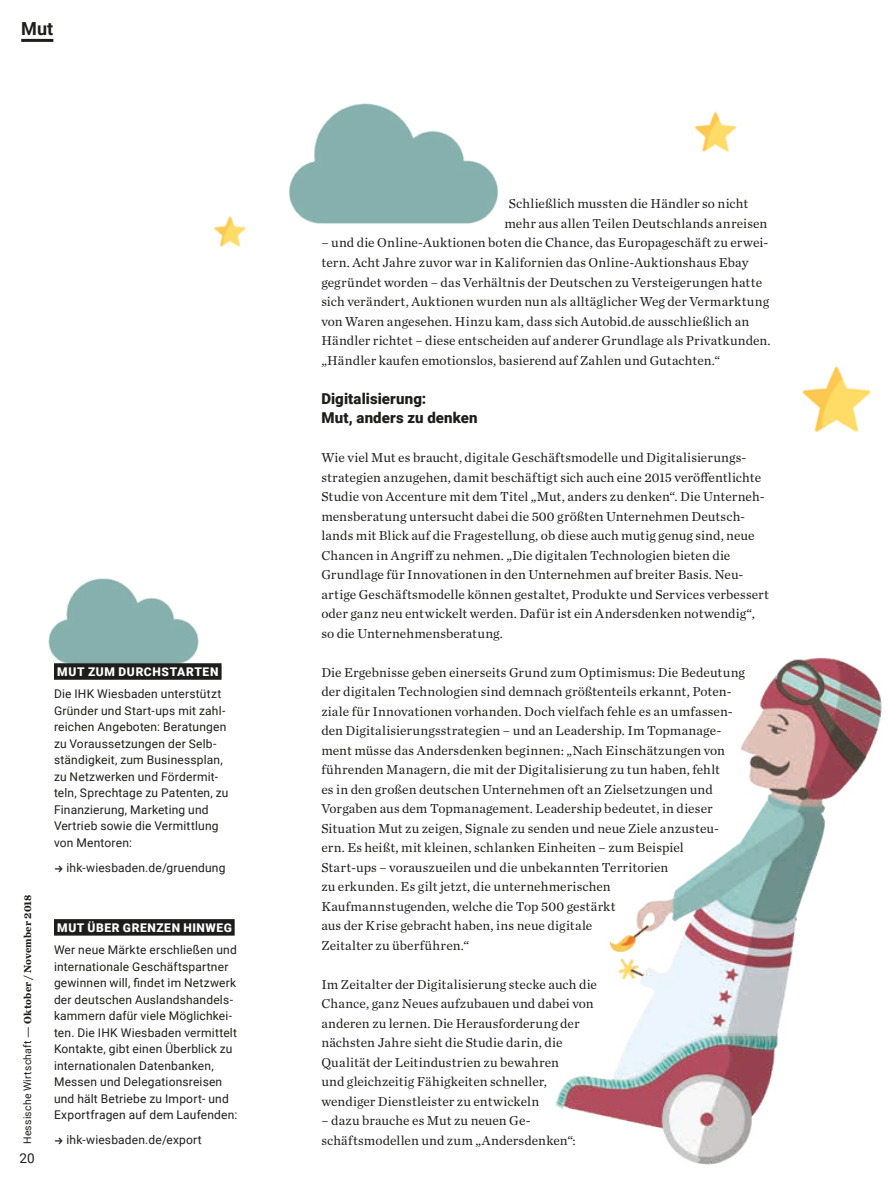
<style>
.page{position:relative;width:893px;height:1191px;background:#fff}
.page>*{position:absolute;margin:0;border:0;box-sizing:border-box;transform-origin:0 0}
.t1{font:700 18px "Roboto";color:#1d1d1b}
.t2{font:900 15px/19.5px "Roboto";letter-spacing:.005em;color:#1d1d1b}
.t3{font:13.5px/19.5px "Chronicle Text G1";letter-spacing:.01em;color:#1d1d1b}
.t4{font:13.5px "Roboto";color:#1d1d1b}
.t5{font:12px/16.5px "Roboto";letter-spacing:.015em;color:#1d1d1b}
.t6{font:900 12px "Roboto";letter-spacing:.05em;color:#fff}
.t7{font:700 10.5px "Chronicle Text G1";letter-spacing:.01em;color:#1d1d1b;scale:1.4 1}
.s1{font-family:"Roboto";font-weight:400}
</style>
<div class="page">
<hr style="left:21px;top:39px;width:32px;height:3px;background:#1d1d1b">
<img style="left:48px;top:578px;width:151px;height:85px">
<img style="left:289px;top:103px;width:209px;height:121px">
<div style="left:54px;top:663px;width:168px;height:17px;background:#1d1d1b"></div>
<div style="left:54px;top:919px;width:181px;height:16px;background:#1d1d1b"></div>
<img style="left:556px;top:657px;width:326px;height:508px">
<img style="left:802px;top:366px;width:69px;height:66px">
<img style="left:694px;top:111px;width:43px;height:41px">
<img style="left:214px;top:216px;width:32px;height:31px">
<h1 class="t1" style="left:21px;top:16px;width:34px">Mut</h1>
<p class="t7" style="left:19px;top:1144px;width:180px;rotate:-90deg"><span class="s1">Hessische Wirtschaft</span> — Oktober / November 2018</p>
<p class="t4" style="left:19px;top:1148px;width:17px">20</p>
<p class="t6" style="left:57px;top:663px;width:163px">MUT ZUM DURCHSTARTEN</p>
<p class="t5" style="left:54px;top:685px;width:176px">Die IHK Wiesbaden unterstützt<br>Gründer und Start-ups mit zahl&shy;reichen Angeboten: Beratungen zu Voraussetzungen der Selb&shy;ständigkeit, zum Businessplan, zu Netzwerken und Fördermit&shy;teln, Sprechtage zu Patenten, zu<br>Finanzierung, Marketing und<br>Vertrieb sowie die Vermittlung von Mentoren:</p>
<p class="t5" style="left:66px;top:859px;width:161px">ihk-wiesbaden.de/gruendung</p>
<p class="t6" style="left:57px;top:919px;width:176px">MUT ÜBER GRENZEN HINWEG</p>
<p class="t5" style="left:54px;top:941px;width:185px">Wer neue Märkte erschließen und internationale Geschäftspartner gewinnen will, findet im Netzwerk der deutschen Auslandshandels&shy;kammern dafür viele Möglichkei&shy;ten. Die IHK Wiesbaden vermittelt Kontakte, gibt einen Überblick zu internationalen Datenbanken, Messen und Delegationsreisen und hält Betriebe zu Import- und Exportfragen auf dem Laufenden:</p>
<p class="t5" style="left:66px;top:1131px;width:137px">ihk-wiesbaden.de/export</p>
<p class="t3" style="left:504px;top:193px;width:265px;text-indent:4px">Schließlich mussten die Händler so nicht mehr aus allen Teilen Deutschlands anreisen</p>
<p class="t3" style="left:321px;top:232px;width:451px">– und die Online-Auktionen boten die Chance, das Europageschäft zu erwei&shy;tern. Acht Jahre zuvor war in Kalifornien das Online-Auktionshaus Ebay gegründet worden – das Verhältnis der Deutschen zu Versteigerungen hatte sich verändert, Auktionen wurden nun als alltäglicher Weg der Vermarktung von Waren angesehen. Hinzu kam, dass sich Autobid.de ausschließlich an Händler richtet – diese entscheiden auf anderer Grundlage als Privatkunden. „Händler kaufen emotionslos, basierend auf Zahlen und Gutachten.“</p>
<p class="t2" style="left:321px;top:388px;width:158px">Digitalisierung:<br>Mut, anders zu denken</p>
<p class="t3" style="left:321px;top:447px;width:449px">Wie viel Mut es braucht, digitale Geschäftsmodelle und Digitalisierungs&shy;strategien anzugehen, damit beschäftigt sich auch eine 2015 veröffentlichte Studie von Accenture mit dem Titel „Mut, anders zu denken“. Die Unterneh&shy;mensberatung untersucht dabei die 500 größten Unternehmen Deutsch&shy;lands mit Blick auf die Fragestellung, ob diese auch mutig genug sind, neue Chancen in Angriff zu nehmen. „Die digitalen Technologien bieten die Grundlage für Innovationen in den Unternehmen auf breiter Basis. Neu&shy;artige Geschäftsmodelle können gestaltet, Produkte und Services verbessert oder ganz neu entwickelt werden. Dafür ist ein Andersdenken notwendig“, so die Unternehmensberatung.</p>
<p class="t3" style="left:321px;top:661px;width:425px">Die Ergebnisse geben einerseits Grund zum Optimismus: Die Bedeutung der digitalen Technologien sind demnach größtenteils erkannt, Poten&shy;ziale für Innovationen vorhanden. Doch vielfach fehle es an umfassen&shy;den Digitalisierungsstrategien – und an Leadership. Im Topmanage&shy;ment müsse das Andersdenken beginnen: „Nach Einschätzungen von führenden Managern, die mit der Digitalisierung zu tun haben, fehlt<br>es in den großen deutschen Unternehmen oft an Zielsetzungen und Vorgaben aus dem Topmanagement. Leadership bedeutet, in dieser Situation Mut zu zeigen, Signale zu senden und neue Ziele anzusteu&shy;ern. Es heißt, mit kleinen, schlanken Einheiten – zum Beispiel<br>Start-ups – vorauszueilen und die unbekannten Territorien<br>zu erkunden. Es gilt jetzt, die unternehmerischen<br>Kaufmannstugenden, welche die Top 500 gestärkt<br>aus der Krise gebracht haben, ins neue digitale<br>Zeitalter zu überführen.“</p>
<p class="t3" style="left:321px;top:973px;width:277px">Im Zeitalter der Digitalisierung stecke auch die Chance, ganz Neues aufzubauen und dabei von anderen zu lernen. Die Herausforderung der nächsten Jahre sieht die Studie darin, die Qualität der Leitindustrien zu bewahren<br>und gleichzeitig Fähigkeiten schneller, wendiger Dienstleister zu entwickeln</p>
<p class="t3" style="left:321px;top:1110px;width:256px">– dazu brauche es Mut zu neuen Ge&shy;schäftsmodellen und zum „Andersdenken“:</p>
</div>
